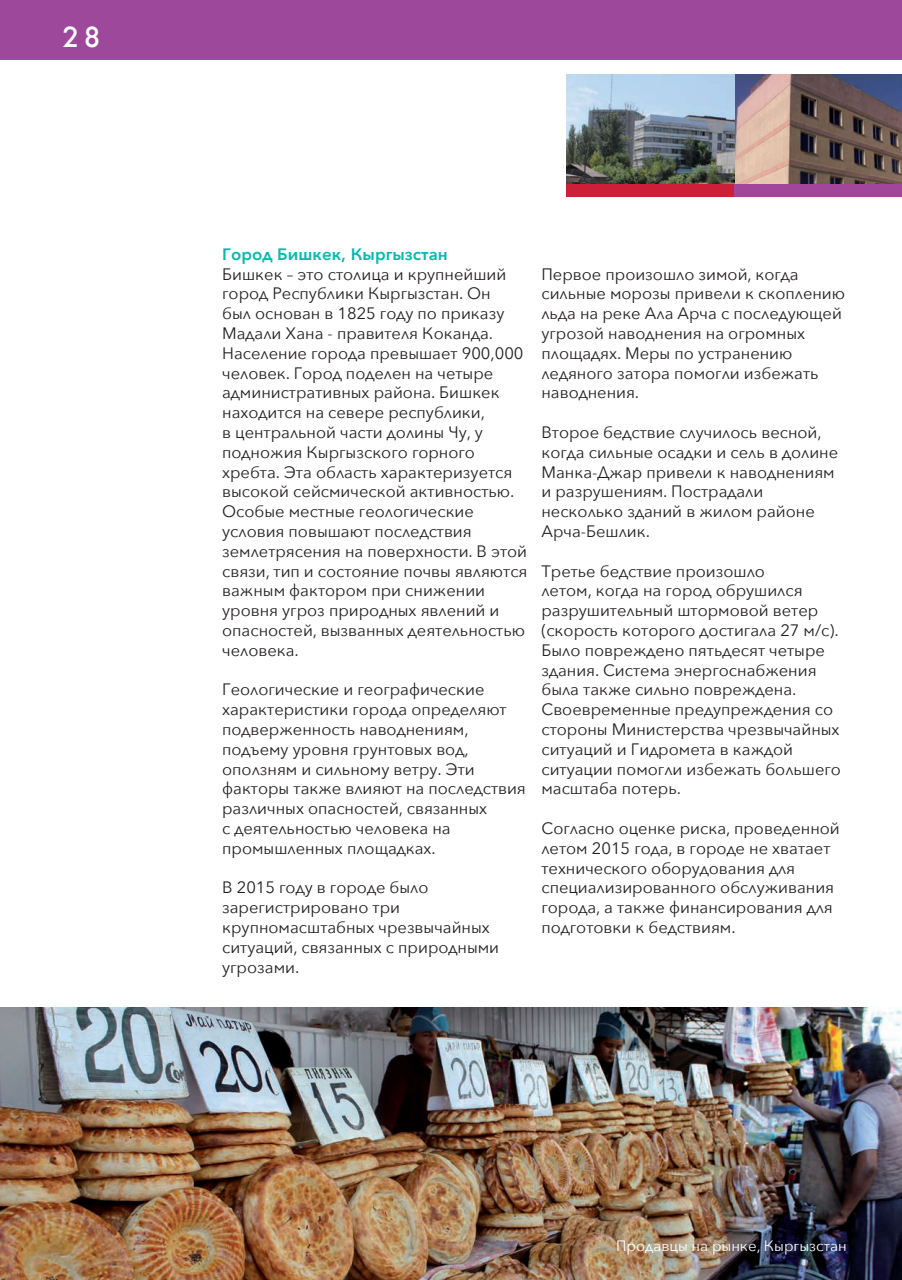
<style>
.page{position:relative;width:902px;height:1280px;background:#fff}
.page>*{position:absolute;margin:0;border:0;box-sizing:border-box;transform-origin:0 0}
.t1{font:500 27px "Futura";color:#fff}
.t2{font:16.5px/19.8px "Avenir Next";color:#231f20}
.t3{font:800 16.5px "Avenir";color:#08b9ae}
.t4{font:15px "Avenir Next";color:#fff}
</style>
<div class="page">
<div style="left:0;top:0;width:901px;height:59px;background:#9d489b"></div>
<img style="left:566px;top:74px;width:335px;height:110px">
<div style="left:733px;top:184px;width:168px;height:12px;background:#a1469a"></div>
<div style="left:566px;top:184px;width:168px;height:12px;background:#ce1f39"></div>
<img style="left:0;top:1008px;width:901px;height:272px">
<h1 class="t1" style="left:63px;top:18px;width:39px">28</h1>
<p class="t3" style="left:222px;top:241px;width:227px">Город Бишкек, Кыргызстан</p>
<p class="t2" style="left:222px;top:263px;width:307px">Бишкек – это столица и крупнейший город Республики Кыргызстан. Он<br>был основан в 1825 году по приказу<br>Мадали Хана - правителя Коканда.<br>Население города превышает 900,000 человек. Город поделен на четыре административных района. Бишкек находится на севере республики,<br>в центральной части долины Чу, у подножия Кыргызского горного хребта. Эта область характеризуется высокой сейсмической активностью.<br>Особые местные геологические условия повышают последствия землетрясения на поверхности. В этой связи, тип и состояние почвы являются важным фактором при снижении уровня угроз природных явлений и опасностей, вызванных деятельностью человека.</p>
<p class="t2" style="left:222px;top:679px;width:305px">Геологические и географические характеристики города определяют подверженность наводнениям, подъему уровня грунтовых вод, оползням и сильному ветру. Эти факторы также влияют на последствия различных опасностей, связанных<br>с деятельностью человека на промышленных площадках.</p>
<p class="t2" style="left:222px;top:877px;width:278px">В 2015 году в городе было зарегистрировано три крупномасштабных чрезвычайных ситуаций, связанных с природными угрозами.</p>
<p class="t2" style="left:541px;top:263px;width:305px">Первое произошло зимой, когда сильные морозы привели к скоплению льда на реке Ала Арча с последующей угрозой наводнения на огромных площадях. Меры по устранению ледяного затора помогли избежать наводнения.</p>
<p class="t2" style="left:541px;top:422px;width:298px">Второе бедствие случилось весной, когда сильные осадки и сель в долине<br>Манка-Джар привели к наводнениям и разрушениям. Пострадали несколько зданий в жилом районе<br>Арча-Бешлик.</p>
<p class="t2" style="left:541px;top:560px;width:301px">Третье бедствие произошло<br>летом, когда на город обрушился разрушительный штормовой ветер (скорость которого достигала 27 м/с).<br>Было повреждено пятьдесят четыре здания. Система энергоснабжения была также сильно повреждена.<br>Своевременные предупреждения со стороны Министерства чрезвычайных ситуаций и Гидромета в каждой ситуации помогли избежать большего масштаба потерь.</p>
<p class="t2" style="left:541px;top:818px;width:300px">Согласно оценке риска, проведенной летом 2015 года, в городе не хватает технического оборудования для специализированного обслуживания города, а также финансирования для подготовки к бедствиям.</p>
<p class="t4" style="left:616px;top:1233px;width:232px">Продавцы на рынке, Кыргызстан</p>
</div>
